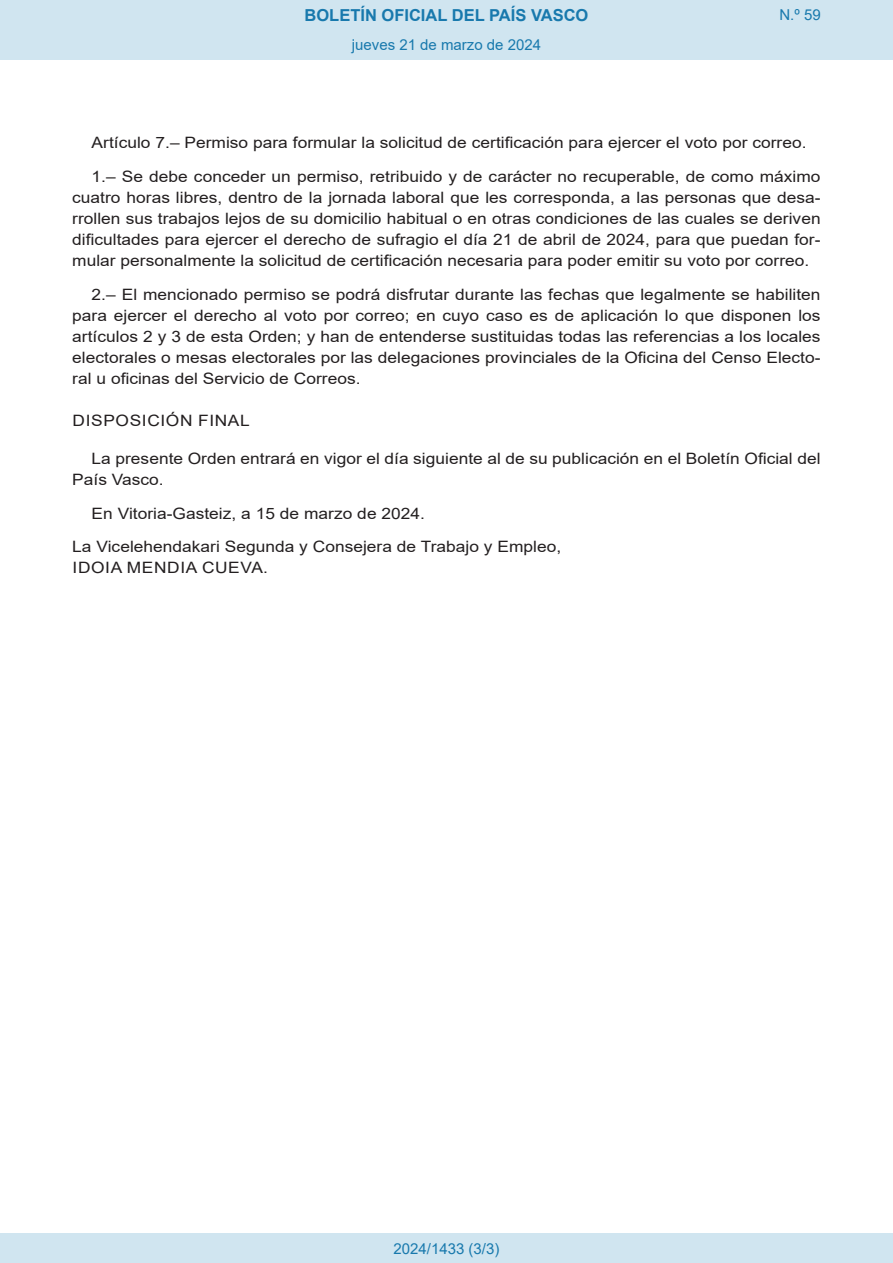
<style>
.page{position:relative;width:893px;height:1263px;background:#fff}
.page>*{position:absolute;margin:0;border:0;box-sizing:border-box;transform-origin:0 0}
.t1{font:700 16.5px "Arial";color:#1879ad}
.BOPVDetalle{font:15.6px/21px "Arial";color:#231f20;text-align:justify;scale:1.11 1}
.BOPVFirmaPuesto{font:15.6px "Arial";color:#231f20;scale:1.11 1}
.BOPVFirmaLugFec{font:15.6px "Arial";color:#231f20;scale:1.11 1}
.BOPVFirmaNombre{font:15.6px "Arial";letter-spacing:.035em;color:#231f20;scale:1.11 1}
.BOPVDisposicion{font:15.6px "Arial";letter-spacing:.035em;color:#231f20;scale:1.11 1}
.Paginacion_Centro{font:15px "Arial";color:#1879ad}
</style>
<div class="page">
<div style="left:0;top:0;width:893px;height:60px;background:#d0e5f0"></div>
<div style="left:0;top:1233px;width:893px;height:30px;background:#d0e5f0"></div>
<p class="t1" style="left:305px;top:3px;width:285px">BOLETÍN OFICIAL DEL PAÍS VASCO</p>
<p class="Paginacion_Centro" style="left:352px;top:35px;width:191px">jueves 21 de marzo de 2024</p>
<p class="Paginacion_Centro" style="left:779px;top:5px;width:43px">N.º 59</p>
<p class="BOPVDetalle" style="left:92px;top:132px;width:645px">Artículo 7.– Permiso para formular la solicitud de certificación para ejercer el voto por correo.</p>
<p class="BOPVDetalle" style="left:72px;top:166px;width:676px;text-indent:19px">1.– Se debe conceder un permiso, retribuido y de carácter no recuperable, de como máximo cuatro horas libres, dentro de la jornada laboral que les corresponda, a las personas que desa&shy;rrollen sus trabajos lejos de su domicilio habitual o en otras condiciones de las cuales se deriven dificultades para ejercer el derecho de sufragio el día 21 de abril de 2024, para que puedan for&shy;mular personalmente la solicitud de certificación necesaria para poder emitir su voto por correo.</p>
<p class="BOPVDetalle" style="left:72px;top:284px;width:676px;text-indent:19px">2.– El mencionado permiso se podrá disfrutar durante las fechas que legalmente se habiliten para ejercer el derecho al voto por correo; en cuyo caso es de aplicación lo que disponen los artículos 2 y 3 de esta Orden; y han de entenderse sustituidas todas las referencias a los locales electorales o mesas electorales por las delegaciones provinciales de la Oficina del Censo Electo&shy;ral u oficinas del Servicio de Correos.</p>
<p class="BOPVDisposicion" style="left:73px;top:410px;width:161px">DISPOSICIÓN FINAL</p>
<p class="BOPVDetalle" style="left:72px;top:448px;width:676px;text-indent:19px">La presente Orden entrará en vigor el día siguiente al de su publicación en el Boletín Oficial del<br>País Vasco.</p>
<p class="BOPVFirmaLugFec" style="left:92px;top:502px;width:302px">En Vitoria-Gasteiz, a 15 de marzo de 2024.</p>
<p class="BOPVFirmaPuesto" style="left:72px;top:536px;width:442px">La Vicelehendakari Segunda y Consejera de Trabajo y Empleo,</p>
<p class="BOPVFirmaNombre" style="left:73px;top:557px;width:178px">IDOIA MENDIA CUEVA.</p>
<p class="Paginacion_Centro" style="left:393px;top:1238px;width:107px">2024/1433 (3/3)</p>
</div>
